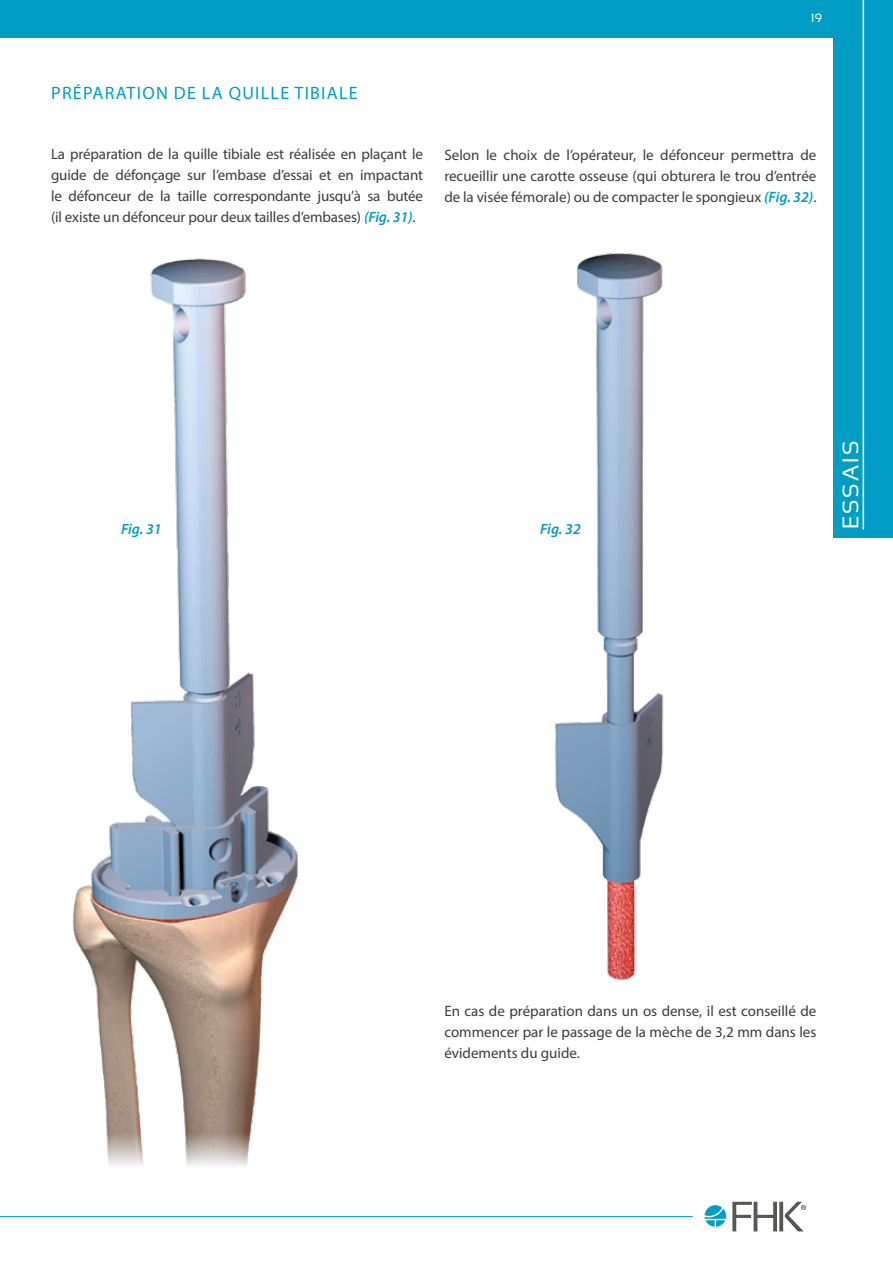
<style>
.page{position:relative;width:893px;height:1263px;background:#fff}
.page>*{position:absolute;margin:0;border:0;box-sizing:border-box;transform-origin:0 0}
.t1{font:22.5px "Sansation";letter-spacing:.1em;color:#fff}
.t2{font:18px "Myriad Pro";letter-spacing:.07em;color:#009dc5}
.t3{font:15px/21px "Myriad Pro";color:#3c3c3b;text-align:justify}
.t4{font:italic 600 15px "Myriad Pro";color:#009dc5}
.t5{font:12px "Sansation";color:#fff}
.s1{font-weight:600;font-style:italic;color:#009dc5}
</style>
<div class="page">
<hr style="left:0;top:1216px;width:693px;height:1px;background:#009dc5">
<div style="left:0;top:0;width:893px;height:38px;background:#009dc5"></div>
<svg style="left:706px;top:1220px;width:9px;height:7px"></svg>
<svg style="left:705px;top:1205px;width:21px;height:14px"></svg>
<svg style="left:716px;top:1220px;width:9px;height:7px"></svg>
<svg style="left:732px;top:1202px;width:74px;height:29px"></svg>
<img style="left:555px;top:252px;width:109px;height:728px">
<img style="left:72px;top:258px;width:226px;height:873px">
<svg style="left:106px;top:1131px;width:146px;height:35px"></svg>
<div style="left:833px;top:0;width:60px;height:538px;background:#009dc5"></div>
<hr style="left:863px;top:0;width:1px;height:529px;background:#fff">
<p class="t5" style="left:811px;top:11px;width:12px">19</p>
<p class="t2" style="left:51px;top:81px;width:308px">PRÉPARATION DE LA QUILLE TIBIALE</p>
<p class="t3" style="left:51px;top:143px;width:374px">La préparation de la quille tibiale est réalisée en plaçant le guide de défonçage sur l’embase d’essai et en impactant le défonceur de la taille correspondante jusqu’à sa butée (il existe un défonceur pour deux tailles d’embases) <span class="s1">(Fig. 31)</span>.</p>
<p class="t3" style="left:444px;top:144px;width:374px">Selon le choix de l’opérateur, le défonceur permettra de recueillir une carotte osseuse (qui obturera le trou d’entrée de la visée fémorale) ou de compacter le spongieux <span class="s1">(Fig. 32)</span>.</p>
<p class="t4" style="left:121px;top:519px;width:42px">Fig. 31</p>
<p class="t4" style="left:540px;top:519px;width:42px">Fig. 32</p>
<h1 class="t1" style="left:838px;top:529px;width:90px;rotate:-90deg">ESSAIS</h1>
<p class="t3" style="left:444px;top:1000px;width:374px">En cas de préparation dans un os dense, il est conseillé de commencer par le passage de la mèche de 3,2 mm dans les évidements du guide.</p>
</div>
